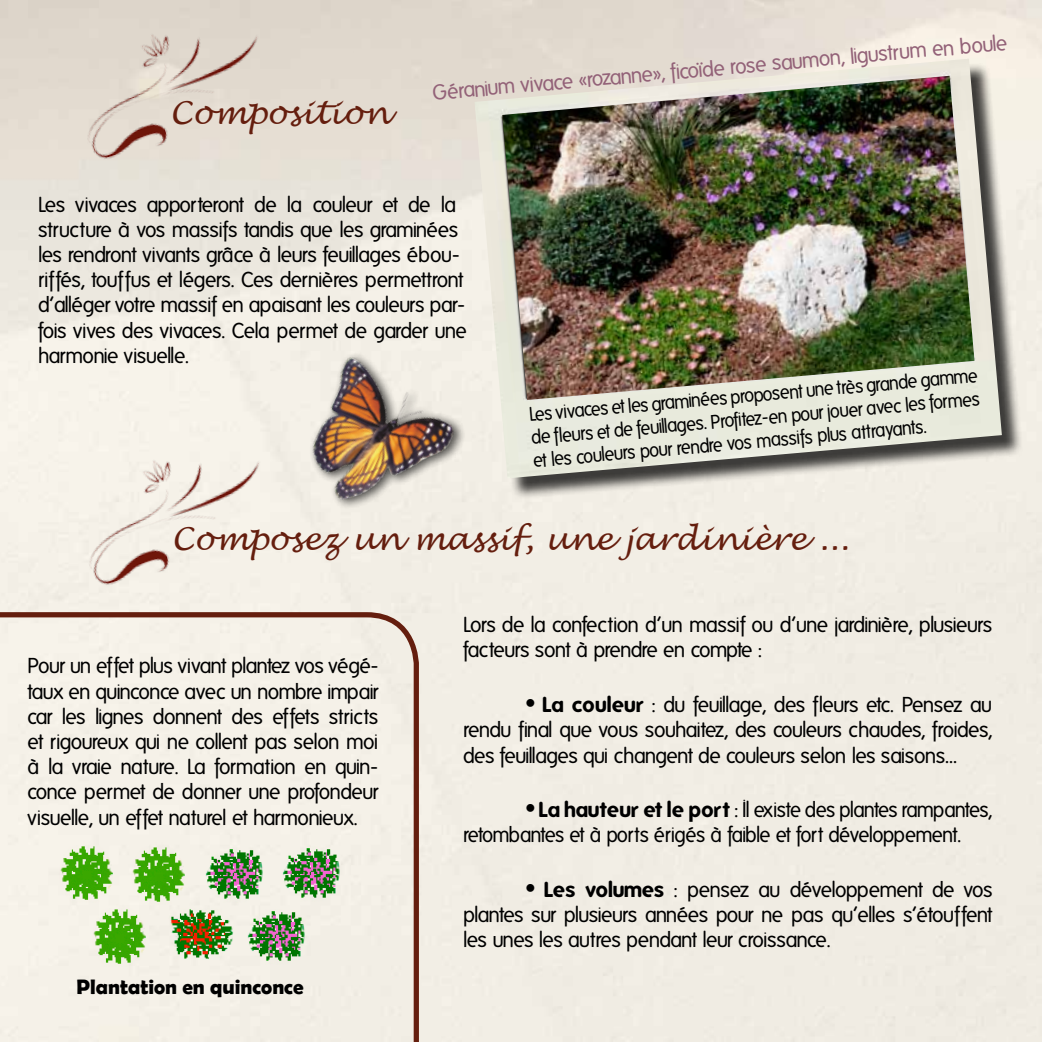
<style>
.page{position:relative;width:1042px;height:1042px;background:#fff}
.page>*{position:absolute;margin:0;border:0;box-sizing:border-box;transform-origin:0 0}
.t1{font:italic 31.5px "Lucida Handwriting";color:#651e0e}
.t2{font:21px/25.2px "Folks";letter-spacing:-.035em;color:#000}
.t3{font:21px "Folks";color:#936278}
.t4{font:700 21px "Berlin Sans FB Demi";color:#000}
.t5{font:19.25px/23.1px "Folks";color:#000;text-align:justify;scale:.94 1}
.s1{font-family:"Folks XX Heavy";font-size:24.5px}
.s2{font-weight:700}
</style>
<div class="page">
<div style="left:0;top:612px;width:419px;height:430px;background:#f5f1e8"></div>
<div style="left:478px;top:62px;width:545px;height:438px;background:#000;opacity:.75"></div>
<img style="left:474px;top:59px;width:528px;height:419px">
<img style="left:502px;top:76px;width:472px;height:324px">
<img style="left:35px;top:0;width:385px;height:210px">
<img style="left:36px;top:372px;width:386px;height:264px">
<img style="left:60px;top:841px;width:56px;height:61px">
<img style="left:131px;top:843px;width:56px;height:61px">
<img style="left:245px;top:909px;width:64px;height:55px">
<img style="left:203px;top:847px;width:64px;height:55px">
<img style="left:280px;top:846px;width:64px;height:55px">
<img style="left:93px;top:905px;width:56px;height:61px">
<img style="left:166px;top:905px;width:71px;height:59px">
<img style="left:243px;top:286px;width:280px;height:303px">
<p class="t1" style="left:170px;top:94px;width:221px">Composition</p>
<p class="t3" style="left:432px;top:81px;width:578px;rotate:-5deg">Géranium vivace «rozanne», ficoïde rose saumon, ligustrum en boule</p>
<p class="t2" style="left:38px;top:192px;width:430px">Les vivaces apporteront de la couleur et de la structure à vos massifs tandis que les graminées les rendront vivants grâce à leurs feuillages ébou&shy;riffés, touffus et légers. Ces dernières permettront d’alléger votre massif en apaisant les couleurs par&shy;fois vives des vivaces. Cela permet de garder une harmonie visuelle.</p>
<p class="t5" style="left:528px;top:403px;width:480px;rotate:-5deg">Les vivaces et les graminées proposent une très grande gamme de fleurs et de feuillages. Profitez-en pour jouer avec les formes et les couleurs pour rendre vos massifs plus attrayants.</p>
<p class="t1" style="left:172px;top:520px;width:678px">Composez un massif, une jardinière ...</p>
<p class="t2" style="left:28px;top:654px;width:352px;text-align:justify">Pour un effet plus vivant plantez vos végé&shy;taux en quinconce avec un nombre impair car les lignes donnent des effets stricts et rigoureux qui ne collent pas selon moi à la vraie nature. La formation en quin&shy;conce permet de donner une profondeur visuelle, un effet naturel et harmonieux.</p>
<p class="t4" style="left:77px;top:975px;width:228px">Plantation en quinconce</p>
<p class="t2" style="left:463px;top:613px;width:531px">Lors de la confection d’un massif ou d’une jardinière, plusieurs facteurs sont à prendre en compte :</p>
<p class="t2" style="left:463px;top:692px;width:531px;text-align:justify;text-indent:63px"><span class="s1">•</span> <span class="s2">La couleur</span> : du feuillage, des fleurs etc. Pensez au rendu final que vous souhaitez, des couleurs chaudes, froides, des feuillages qui changent de couleurs selon les saisons…</p>
<p class="t2" style="left:463px;top:797px;width:531px;text-indent:63px"><span class="s1">•</span> <span class="s2">La hauteur et le port</span> : Il existe des plantes rampantes, retombantes et à ports érigés à faible et fort développement.</p>
<p class="t2" style="left:463px;top:877px;width:531px;text-align:justify;text-indent:63px"><span class="s1">•</span> <span class="s2">Les volumes</span> : pensez au développement de vos plantes sur plusieurs années pour ne pas qu’elles s’étouffent les unes les autres pendant leur croissance.</p>
</div>
